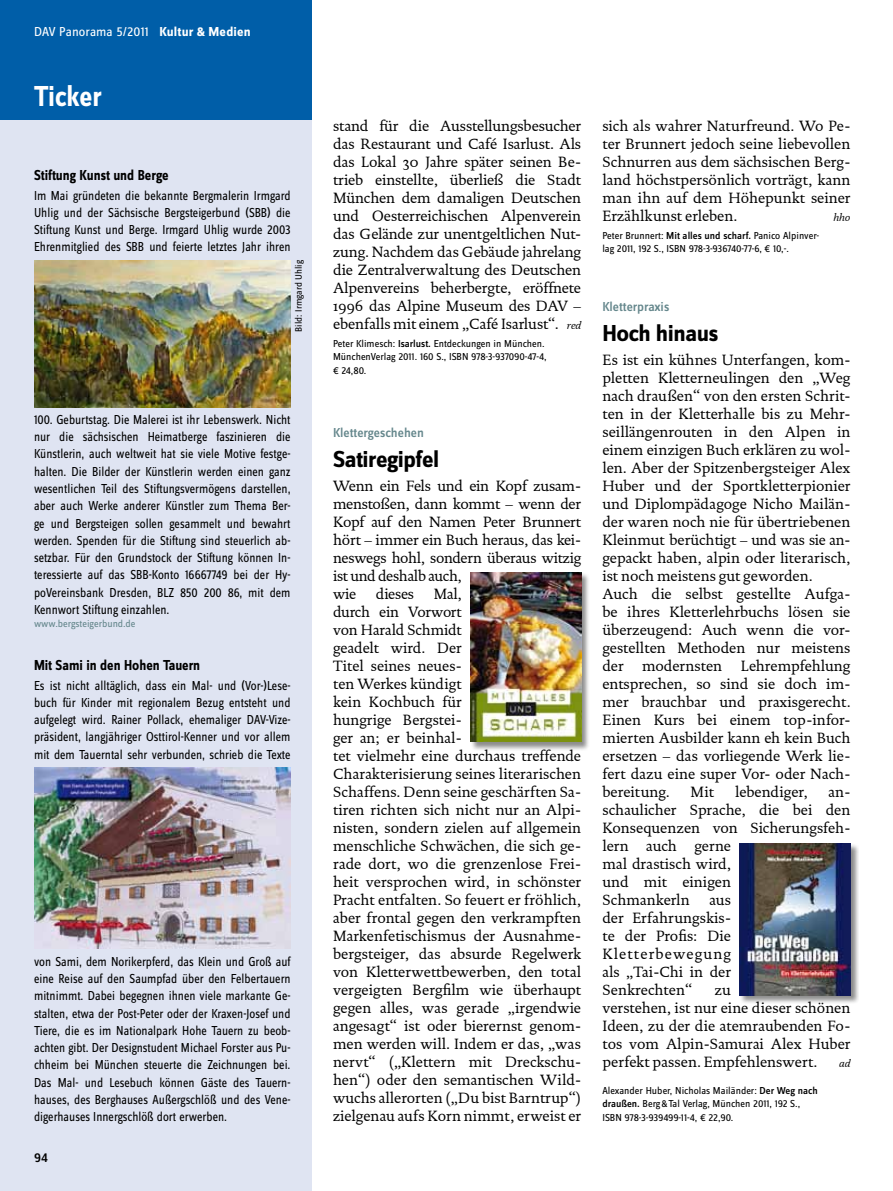
<style>
.page{position:relative;width:893px;height:1191px;background:#fff}
.page>*{position:absolute;margin:0;border:0;box-sizing:border-box;transform-origin:0 0}
.t1{font:700 30px "Zine Sans Dis";letter-spacing:-.005em;color:#fff;scale:.9 1}
.t2{font:700 24px "Zine Sans Dis";letter-spacing:-.02em;color:#000}
.t3{font:15px/18px "DTL Documenta ST";color:#000}
.t4{font:15px/18px "DTL Documenta ST";letter-spacing:-.02em;color:#000}
.t5{font:700 15px "Zine Sans Dis";color:#000;scale:.9 1}
.t6{font:13.5px/17.2px "Zine Sans Dis";color:#000;text-align:justify;scale:.9 1}
.t7{font:13.5px "Zine Sans Dis";color:#fff}
.t8{font:500 13.5px "Zine Sans Dis";color:#65878c}
.t9{font:500 13.5px "Zine Sans Dis";color:#000}
.t10{font:10.5px/13.5px "Zine Sans Dis";color:#000}
.t11{font:10.5px "Zine Sans Dis";color:#65878c}
.t12{font:italic 10.5px "DTL Documenta ST";color:#000}
.t13{font:9.75px "Zine Sans Dis";color:#000}
.s1{font-weight:700}
.s2{font-style:italic;font-size:10.5px}
.s3{font-weight:500}
</style>
<div class="page">
<div style="left:0;top:0;width:312px;height:1191px;background:#dfe4f2"></div>
<div style="left:0;top:0;width:312px;height:119px;background:#005ea8"></div>
<img style="left:34px;top:260px;width:257px;height:148px">
<img style="left:34px;top:767px;width:257px;height:181px">
<div style="left:470px;top:572px;width:120px;height:179px;background:#000;opacity:.45"></div>
<img style="left:470px;top:572px;width:111px;height:170px">
<div style="left:739px;top:843px;width:120px;height:161px;background:#000;opacity:.45"></div>
<img style="left:740px;top:843px;width:110px;height:152px">
<p class="t7" style="left:34px;top:25px;width:218px">DAV Panorama 5/2011 <span class="s1">Kultur &amp; Medien</span></p>
<h1 class="t1" style="left:34px;top:81px;width:77px">Ticker</h1>
<p class="t5" style="left:34px;top:167px;width:151px">Stiftung Kunst und Berge</p>
<p class="t6" style="left:34px;top:187px;width:287px">Im Mai gründeten die bekannte Bergmalerin Irmgard Uhlig und der Sächsische Bergsteigerbund (SBB) die Stiftung Kunst und Berge. Irmgard Uhlig wurde 2003<br>Ehrenmitglied des SBB und feierte letztes Jahr ihren</p>
<p class="t13" style="left:293px;top:331px;width:73px;rotate:-90deg">Bild: Irmgard Uhlig</p>
<p class="t6" style="left:34px;top:412px;width:287px">100. Geburtstag. Die Malerei ist ihr Lebenswerk. Nicht nur die sächsischen Heimatberge faszinieren die Künstlerin, auch weltweit hat sie viele Motive festge&shy;halten. Die Bilder der Künstlerin werden einen ganz wesentlichen Teil des Stiftungsvermögens darstellen, aber auch Werke anderer Künstler zum Thema Ber&shy;ge und Bergsteigen sollen gesammelt und bewahrt werden. Spenden für die Stiftung sind steuerlich ab&shy;setzbar. Für den Grundstock der Stiftung können In&shy;teressierte auf das SBB-Konto 16667749 bei der Hy&shy;poVereinsbank Dresden, BLZ 850 200 86, mit dem Kennwort Stiftung einzahlen.</p>
<p class="t11" style="left:34px;top:618px;width:103px">www.bergsteigerbund.de</p>
<p class="t5" style="left:34px;top:657px;width:186px">Mit Sami in den Hohen Tauern</p>
<p class="t6" style="left:34px;top:677px;width:287px">Es ist nicht alltäglich, dass ein Mal- und (Vor-)Lese&shy;buch für Kinder mit regionalem Bezug entsteht und aufgelegt wird. Rainer Pollack, ehemaliger DAV-Vize&shy;präsident, langjähriger Osttirol-Kenner und vor allem mit dem Tauerntal sehr verbunden, schrieb die Texte</p>
<p class="t6" style="left:34px;top:953px;width:287px">von Sami, dem Norikerpferd, das Klein und Groß auf eine Reise auf den Saumpfad über den Felbertauern mitnimmt. Dabei begegnen ihnen viele markante Ge&shy;stalten, etwa der Post-Peter oder der Kraxen-Josef und Tiere, die es im Nationalpark Hohe Tauern zu beob&shy;achten gibt. Der Designstudent Michael Forster aus Pu&shy;chheim bei München steuerte die Zeichnungen bei.<br>Das Mal- und Lesebuch können Gäste des Tauern&shy;hauses, des Berghauses Außergschlöß und des Vene&shy;digerhauses Innergschlöß dort erwerben.</p>
<p class="t9" style="left:34px;top:1150px;width:15px">94</p>
<p class="t3" style="left:333px;top:117px;width:250px;text-align:justify">stand für die Ausstellungsbesucher das Restaurant und Café Isarlust. Als das Lokal 30 Jahre später seinen Be&shy;trieb einstellte, überließ die Stadt München dem damaligen Deutschen und Oesterreichischen Alpenverein das Gelände zur unentgeltlichen Nut&shy;zung. Nachdem das Gebäude jahrelang die Zentralverwaltung des Deutschen Alpenvereins beherbergte, eröffnete 1996 das Alpine Museum des DAV – ebenfalls mit einem „Café Isarlust“. <span class="s2">red</span></p>
<p class="t10" style="left:333px;top:337px;width:215px">Peter Klimesch: <span class="s3">Isarlust.</span> Entdeckungen in München.<br>MünchenVerlag 2011. 160 S., ISBN 978-3-937090-47-4, € 24,80.</p>
<p class="t8" style="left:333px;top:425px;width:92px">Klettergeschehen</p>
<h2 class="t2" style="left:333px;top:446px;width:108px">Satiregipfel</h2>
<p class="t4" style="left:333px;top:477px;width:250px">Wenn ein Fels und ein Kopf zusam&shy;menstoßen, dann kommt – wenn der<br>Kopf auf den Namen Peter Brunnert hört – immer ein Buch heraus, das kei&shy;neswegs hohl, sondern überaus witzig ist und deshalb auch,<br>wie</p>
<p class="t3" style="left:333px;top:585px;width:250px;text-indent:101px">Mal,<br>durch ein Vorwort<br>von Harald Schmidt<br>geadelt wird. Der<br>Titel seines neues-<br>ten Werkes kündigt<br>kein Kochbuch für<br>hungrige Bergstei-<br>ger an; er beinhal-<br>tet vielmehr eine durchaus treffende<br>Charakterisierung seines literarischen<br>Schaffens. Denn seine geschärften Sa&shy;tiren richten sich nicht nur an Alpi&shy;nisten, sondern zielen auf allgemein menschliche Schwächen, die sich ge&shy;rade dort, wo die grenzenlose Frei&shy;heit versprochen wird, in schönster<br>Pracht entfalten. So feuert er fröhlich, aber frontal gegen den verkrampften<br>Markenfetischismus der Ausnahme&shy;bergsteiger, das absurde Regelwerk von Kletterwettbewerben, den total vergeigten Bergfilm wie überhaupt gegen alles, was gerade „irgendwie angesagt“ ist oder bierernst genom&shy;men werden will. Indem er das, „was nervt“ („Klettern mit Dreckschu&shy;hen“) oder den semantischen Wild&shy;wuchs allerorten („Du bist Barntrup“) zielgenau aufs Korn nimmt, erweist er</p>
<p class="t3" style="left:376px;top:585px;width:40px">dieses</p>
<p class="t3" style="left:602px;top:117px;width:250px;text-align:justify">sich als wahrer Naturfreund. Wo Pe&shy;ter Brunnert jedoch seine liebevollen Schnurren aus dem sächsischen Berg&shy;land höchstpersönlich vorträgt, kann man ihn auf dem Höhepunkt seiner Erzählkunst erleben.</p>
<p class="t12" style="left:833px;top:211px;width:19px">hho</p>
<p class="t10" style="left:602px;top:229px;width:218px">Peter Brunnert: <span class="s3">Mit alles und scharf.</span> Panico Alpinver&shy;lag 2011, 192 S., ISBN 978-3-936740-77-6, € 10,-.</p>
<p class="t8" style="left:602px;top:299px;width:68px">Kletterpraxis</p>
<h2 class="t2" style="left:602px;top:320px;width:117px">Hoch hinaus</h2>
<p class="t3" style="left:602px;top:351px;width:250px">Es ist ein kühnes Unterfangen, kom&shy;pletten Kletterneulingen den „Weg nach draußen“ von den ersten Schrit&shy;ten in der Kletterhalle bis zu Mehr&shy;seillängenrouten in den Alpen in einem einzigen Buch erklären zu wol&shy;len. Aber der Spitzenbergsteiger Alex Huber und der Sportkletterpionier und Diplompädagoge Nicho Mailän&shy;der waren noch nie für übertriebenen Kleinmut berüchtigt – und was sie an&shy;gepackt haben, alpin oder literarisch, ist noch meistens gut geworden.<br>Auch die selbst gestellte Aufga&shy;be ihres Kletterlehrbuchs lösen sie überzeugend: Auch wenn die vor&shy;gestellten Methoden nur meistens der modernsten Lehrempfehlung entsprechen, so sind sie doch im&shy;mer brauchbar und praxisgerecht.<br>Einen Kurs bei einem top-infor&shy;mierten Ausbilder kann eh kein Buch ersetzen – das vorliegende Werk lie&shy;fert dazu eine super Vor- oder Nach&shy;bereitung.</p>
<p class="t3" style="left:691px;top:783px;width:25px">Mit</p>
<p class="t3" style="left:735px;top:783px;width:74px">lebendiger,</p>
<p class="t3" style="left:602px;top:783px;width:250px;text-indent:226px">an&shy;schaulicher Sprache, die bei den<br>Konsequenzen von Sicherungsfeh&shy;lern auch gerne<br>mal drastisch wird,<br>und mit einigen<br>Schmankerln</p>
<p class="t3" style="left:602px;top:891px;width:130px;text-indent:107px">aus der Erfahrungskis&shy;te der Profis: Die<br>Kletterbewegung als „Tai-Chi in der<br>Senkrechten“</p>
<p class="t3" style="left:602px;top:981px;width:250px;text-indent:113px">zu<br>verstehen, ist nur eine dieser schönen<br>Ideen, zu der die atemraubenden Fo&shy;tos vom Alpin-Samurai Alex Huber perfekt passen. Empfehlenswert.</p>
<p class="t12" style="left:839px;top:1057px;width:13px">ad</p>
<p class="t10" style="left:602px;top:1084px;width:217px">Alexander Huber, Nicholas Mailänder: <span class="s3">Der Weg nach draußen.</span> Berg&amp;Tal Verlag, München 2011, 192 S.,<br>ISBN 978-3-939499-11-4, € 22,90.</p>
</div>
